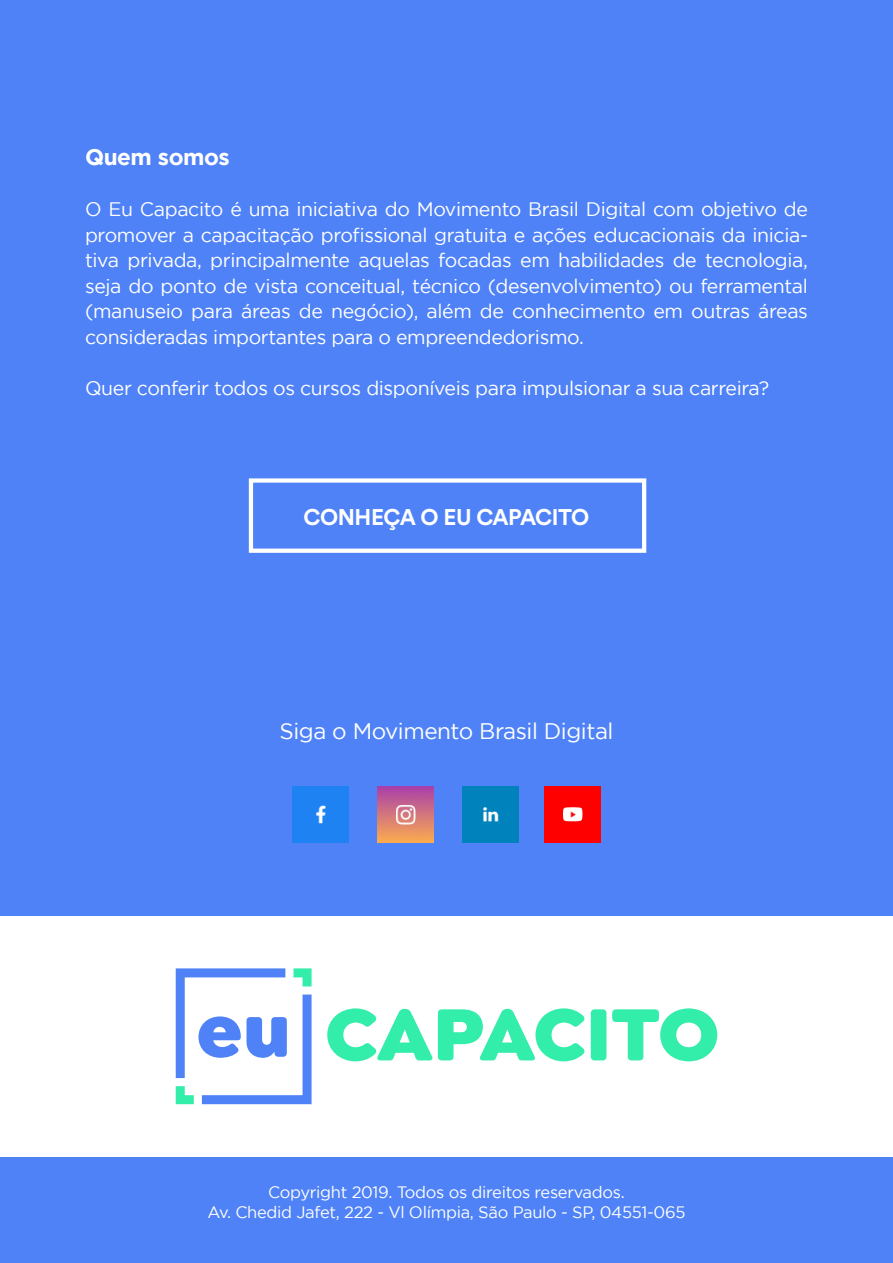
<style>
.page{position:relative;width:893px;height:1263px;background:#4f82f7}
.page>*{position:absolute;margin:0;border:0;box-sizing:border-box;transform-origin:0 0}
.t1{font:22.5px "Gotham";letter-spacing:-.02em;color:#fff}
.t2{font:700 22.5px "Circular Std";letter-spacing:-.02em;color:#fff}
.t3{font:700 22.5px "Gotham";letter-spacing:-.02em;color:#fff}
.t4{font:19.5px/25.5px "Gotham";letter-spacing:-.02em;color:#fff;text-align:justify}
.t5{font:16.5px/19.5px "Gotham";letter-spacing:-.02em;color:#fff;text-align:center}
</style>
<div class="page">
<div style="left:0;top:916px;width:893px;height:240px;background:#fff"></div>
<div style="left:292px;top:786px;width:57px;height:57px;background:#1f82f3"></div>
<img style="left:377px;top:786px;width:56px;height:57px">
<div style="left:462px;top:786px;width:56px;height:57px;background:#0082bc"></div>
<img style="left:544px;top:786px;width:56px;height:57px">
<div style="left:249px;top:478px;width:397px;height:75px;background:#4f82f7;border:4px solid #fff"></div>
<svg style="left:327px;top:1008px;width:258px;height:53px"></svg>
<div style="left:591px;top:1009px;width:15px;height:51px;background:#33edab;border-radius:4px"></div>
<svg style="left:612px;top:1008px;width:105px;height:53px"></svg>
<svg style="left:176px;top:968px;width:136px;height:136px"></svg>
<p class="t3" style="left:85px;top:144px;width:146px">Quem somos</p>
<p class="t4" style="left:85px;top:196px;width:724px">O Eu Capacito é uma iniciativa do Movimento Brasil Digital com objetivo de promover a capacitação profissional gratuita e ações educacionais da inicia&shy;tiva privada, principalmente aquelas focadas em habilidades de tecnologia, seja do ponto de vista conceitual, técnico (desenvolvimento) ou ferramental (manuseio para áreas de negócio), além de conhecimento em outras áreas consideradas importantes para o empreendedorismo.</p>
<p class="t4" style="left:85px;top:375px;width:686px">Quer conferir todos os cursos disponíveis para impulsionar a sua carreira?</p>
<p class="t2" style="left:304px;top:502px;width:287px">CONHEÇA O EU CAPACITO</p>
<p class="t1" style="left:279px;top:719px;width:335px">Siga o Movimento Brasil Digital</p>
<p class="t5" style="left:208px;top:1182px;width:479px">Copyright 2019. Todos os direitos reservados.<br>Av. Chedid Jafet, 222 - Vl Olímpia, São Paulo - SP, 04551-065</p>
</div>
